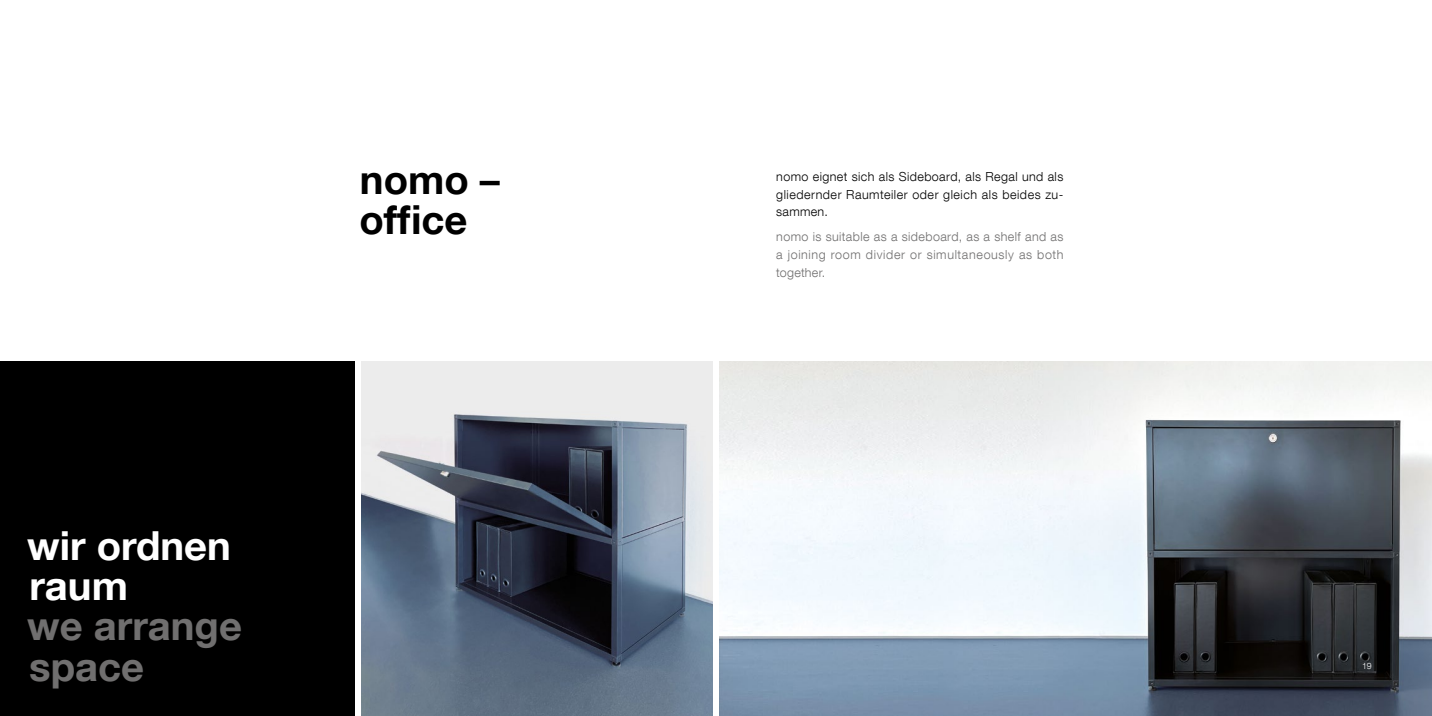
<style>
.page{position:relative;width:1432px;height:716px;background:#fff}
.page>*{position:absolute;margin:0;border:0;box-sizing:border-box;transform-origin:0 0}
.t1{font:700 40px/40.4px "Helvetica Neue LT Com";color:#706f6f}
.t2{font:700 40px/40.4px "Helvetica Neue LT Com";color:#fff}
.t3{font:700 40px/40.4px "Helvetica Neue LT Com";color:#000}
.t4{font:300 12.5px/17.8px "Helvetica Neue LT Com";letter-spacing:.045em;color:#000;text-align:justify}
.t5{font:300 12.5px/17.8px "Helvetica Neue LT Com";letter-spacing:.05em;color:#706f6f;text-align:justify}
.t6{font:300 8.75px "Helvetica Neue LT Com";color:#fff}
</style>
<div class="page">
<img style="left:719px;top:361px;width:712px;height:355px">
<img style="left:361px;top:361px;width:351px;height:313px">
<img style="left:361px;top:674px;width:351px;height:42px">
<div style="left:0;top:361px;width:354px;height:355px;background:#000"></div>
<h1 class="t2" style="left:27px;top:524px;width:205px">wir ordnen raum</h1>
<h1 class="t1" style="left:27px;top:604px;width:216px">we arrange space</h1>
<h1 class="t3" style="left:359px;top:158px;width:142px">nomo – office</h1>
<p class="t4" style="left:776px;top:167px;width:289px">nomo eignet sich als Sideboard, als Regal und als gliedernder Raumteiler oder gleich als beides zu&shy;sammen.</p>
<p class="t5" style="left:776px;top:228px;width:289px">nomo is suitable as a sideboard, as a shelf and as a joining room divider or simultaneously as both together.</p>
<p class="t6" style="left:1362px;top:660px;width:11px">19</p>
</div>
